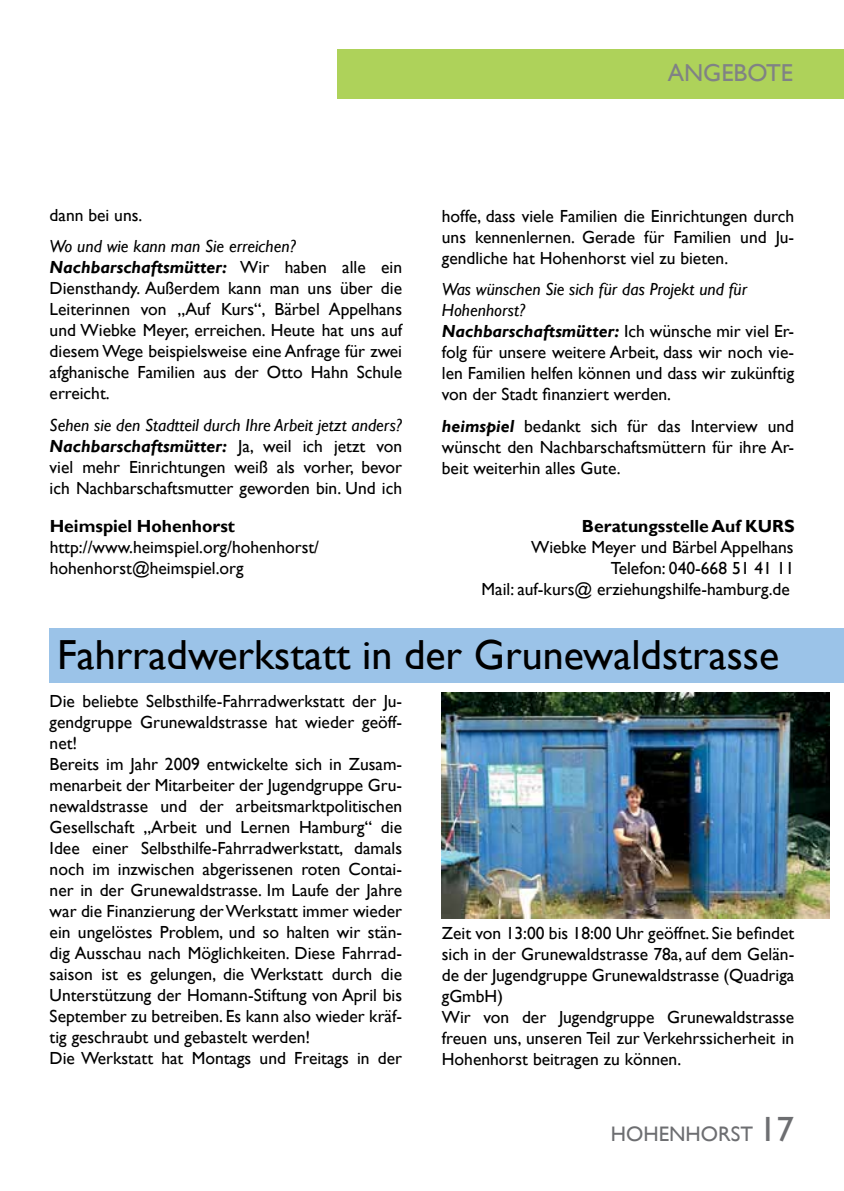
<style>
.page{position:relative;width:844px;height:1191px;background:#fff}
.page>*{position:absolute;margin:0;border:0;box-sizing:border-box;transform-origin:0 0}
.t1{font:42px "Gill Sans";color:#000}
.t2{font:24.5px "Gill Sans";color:#808285}
.t3{font:21px "Gill Sans";color:#6d6e71}
.t4{font:17.5px/21px "Gill Sans";color:#000}
.t5{font:700 17.5px "Gill Sans";color:#000}
.s1{font-style:italic}
.s2{font-weight:700;font-style:italic}
.s3{font-size:35px}
</style>
<div class="page">
<div style="left:50px;top:628px;width:793px;height:54px;background:#9bc3e8"></div>
<div style="left:337px;top:50px;width:506px;height:49px;background:#aed25a"></div>
<img style="left:441px;top:692px;width:387px;height:226px">
<h2 class="t2" style="left:667px;top:59px;width:127px">ANGEBOTE</h2>
<p class="t4" style="left:50px;top:204px;width:94px">dann bei uns.</p>
<p class="t4" style="left:50px;top:236px;width:354px"><span class="s1">Wo und wie kann man Sie erreichen?<br></span><span class="s2">Nachbarschaftsmütter:</span> Wir haben alle ein Diensthandy. Außerdem kann man uns über die Leiterinnen von „Auf Kurs“, Bärbel Appelhans und Wiebke Meyer, erreichen. Heute hat uns auf diesem Wege beispielsweise eine Anfrage für zwei afghanische Familien aus der Otto Hahn Schule erreicht.</p>
<p class="t4" style="left:50px;top:414px;width:354px;text-align:justify"><span class="s1">Sehen sie den Stadtteil durch Ihre Arbeit jetzt anders?<br></span><span class="s2">Nachbarschaftsmütter:</span> Ja, weil ich jetzt von viel mehr Einrichtungen weiß als vorher, bevor ich Nachbarschaftsmutter geworden bin. Und ich</p>
<p class="t4" style="left:442px;top:206px;width:354px;text-align:justify">hoffe, dass viele Familien die Einrichtungen durch uns kennenlernen. Gerade für Familien und Ju&shy;gendliche hat Hohenhorst viel zu bieten.</p>
<p class="t4" style="left:442px;top:279px;width:354px"><span class="s1">Was wünschen Sie sich für das Projekt und für Hohenhorst?<br></span><span class="s2">Nachbarschaftsmütter:</span> Ich wünsche mir viel Er&shy;folg für unsere weitere Arbeit, dass wir noch vie&shy;len Familien helfen können und dass wir zukünftig von der Stadt finanziert werden.</p>
<p class="t4" style="left:442px;top:416px;width:354px;text-align:justify"><span class="s2">heimspiel</span> bedankt sich für das Interview und wünscht den Nachbarschaftsmüttern für ihre Ar&shy;beit weiterhin alles Gute.</p>
<p class="t5" style="left:50px;top:515px;width:187px">Heimspiel Hohenhorst</p>
<p class="t5" style="left:581px;top:515px;width:214px">Beratungsstelle Auf KURS</p>
<p class="t4" style="left:50px;top:536px;width:271px">http://www.heimspiel.org/hohenhorst/</p>
<p class="t4" style="left:531px;top:536px;width:264px">Wiebke Meyer und Bärbel Appelhans</p>
<p class="t4" style="left:50px;top:557px;width:195px">hohenhorst@heimspiel.org</p>
<p class="t4" style="left:481px;top:557px;width:314px;text-align:right">Telefon: 040-668 51 41 11<br>Mail: auf-kurs@ erziehungshilfe-hamburg.de</p>
<h1 class="t1" style="left:57px;top:630px;width:723px">Fahrradwerkstatt in der Grunewaldstrasse</h1>
<p class="t4" style="left:50px;top:691px;width:354px">Die beliebte Selbsthilfe-Fahrradwerkstatt der Ju&shy;gendgruppe Grunewaldstrasse hat wieder geöff&shy;net!<br>Bereits im Jahr 2009 entwickelte sich in Zusam&shy;menarbeit der Mitarbeiter der Jugendgruppe Gru&shy;newaldstrasse und der arbeitsmarktpolitischen Gesellschaft „Arbeit und Lernen Hamburg“ die Idee einer Selbsthilfe-Fahrradwerkstatt, damals noch im inzwischen abgerissenen roten Contai&shy;ner in der Grunewaldstrasse. Im Laufe der Jahre war die Finanzierung der Werkstatt immer wieder ein ungelöstes Problem, und so halten wir stän&shy;dig Ausschau nach Möglichkeiten. Diese Fahrrad&shy;saison ist es gelungen, die Werkstatt durch die Unterstützung der Homann-Stiftung von April bis September zu betreiben. Es kann also wieder kräf&shy;tig geschraubt und gebastelt werden!<br>Die Werkstatt hat Montags und Freitags in der</p>
<p class="t4" style="left:442px;top:922px;width:354px">Zeit von 13:00 bis 18:00 Uhr geöffnet. Sie befindet sich in der Grunewaldstrasse 78a, auf dem Gelän&shy;de der Jugendgruppe Grunewaldstrasse (Quadriga gGmbH)<br>Wir von der Jugendgruppe Grunewaldstrasse freuen uns, unseren Teil zur Verkehrssicherheit in Hohenhorst beitragen zu können.</p>
<p class="t3" style="left:610px;top:1121px;width:185px">HOHENHORST <span class="s3">17</span></p>
</div>
